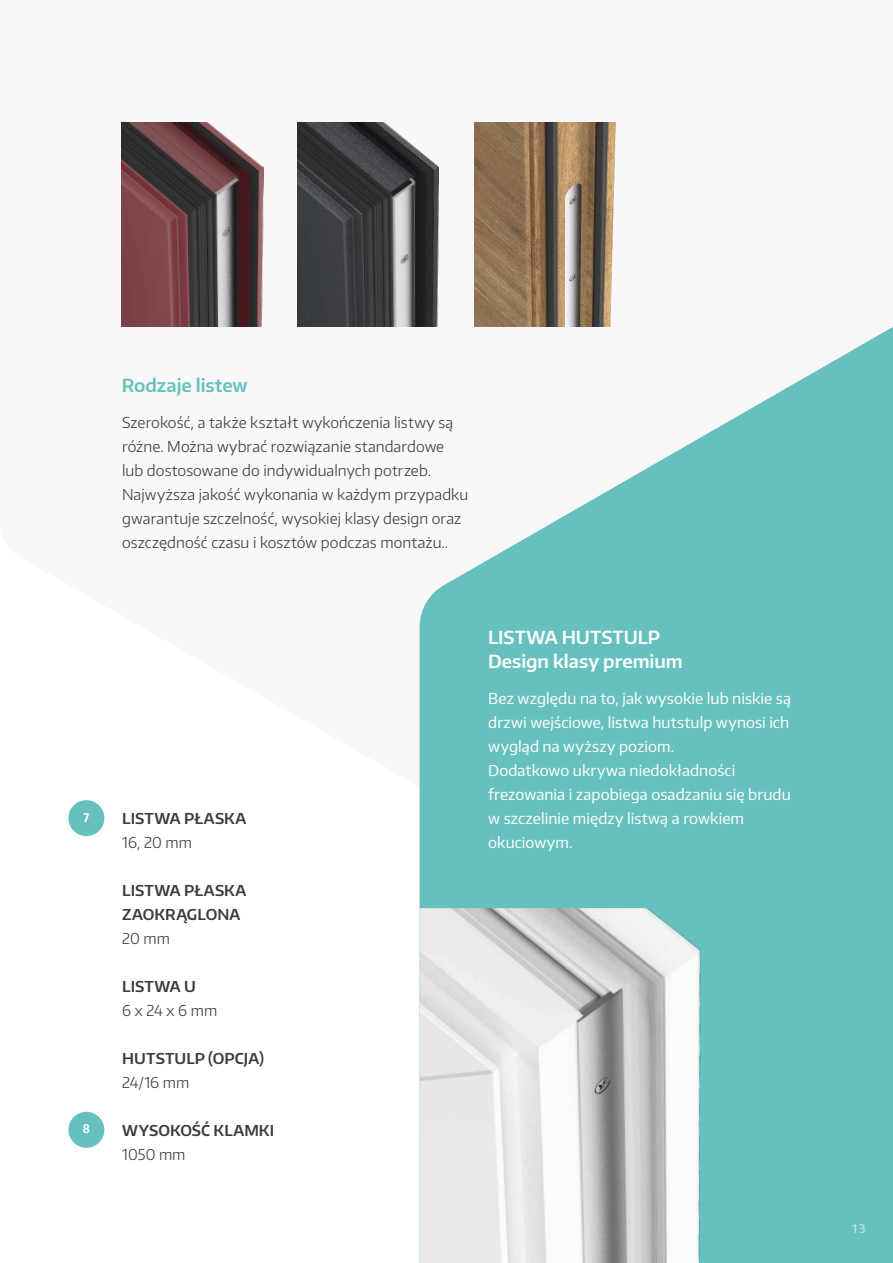
<style>
.page{position:relative;width:893px;height:1263px;background:#fff}
.page>*{position:absolute;margin:0;border:0;box-sizing:border-box;transform-origin:0 0}
.t1{font:600 18px/24px "Encode Sans Normal";color:#fff}
.t2{font:600 18px "Encode Sans Normal";letter-spacing:-.005em;color:#66c1be}
.t3{font:300 15px/24px "Encode Sans Normal";letter-spacing:.005em;color:#3c3c3b}
.t4{font:15px/24px "Encode Sans Normal";letter-spacing:.005em;color:#fff}
.t5{font:600 15px/24px "Encode Sans Normal";letter-spacing:.005em;color:#3c3c3b}
.t6{font:600 12px "Encode Sans Normal";color:#fff}
.t7{font:700 12px "Encode Sans Condensed";color:#fff}
</style>
<div class="page">
<div style="left:385px;top:0;width:508px;height:668px;background:#f9f7f7"></div>
<svg style="left:420px;top:326px;width:473px;height:937px;fill:#66c1be"></svg>
<div style="left:68px;top:800px;width:36px;height:36px;background:#66c1be;border-radius:50%"></div>
<div style="left:68px;top:1112px;width:36px;height:36px;background:#66c1be;border-radius:50%"></div>
<img style="left:122px;top:122px;width:141px;height:204px">
<img style="left:298px;top:122px;width:141px;height:204px">
<img style="left:474px;top:122px;width:141px;height:204px">
<img style="left:420px;top:908px;width:358px;height:355px">
<p class="t7" style="left:84px;top:809px;width:7px">7</p>
<p class="t7" style="left:83px;top:1121px;width:9px">8</p>
<p class="t2" style="left:122px;top:373px;width:127px">Rodzaje listew</p>
<p class="t3" style="left:122px;top:410px;width:348px">Szerokość, a także kształt wykończenia listwy są różne. Można wybrać rozwiązanie standardowe lub dostosowane do indywidualnych potrzeb.<br>Najwyższa jakość wykonania w każdym przypadku gwarantuje szczelność, wysokiej klasy design oraz oszczędność czasu i kosztów podczas montażu..</p>
<p class="t5" style="left:122px;top:806px;width:126px">LISTWA PŁASKA</p>
<p class="t3" style="left:122px;top:830px;width:71px">16, 20 mm</p>
<p class="t5" style="left:122px;top:878px;width:126px">LISTWA PŁASKA<br>ZAOKRĄGLONA</p>
<p class="t3" style="left:122px;top:926px;width:49px">20 mm</p>
<p class="t5" style="left:122px;top:974px;width:75px">LISTWA U</p>
<p class="t3" style="left:122px;top:998px;width:97px">6 x 24 x 6 mm</p>
<p class="t5" style="left:122px;top:1046px;width:143px">HUTSTULP (OPCJA)</p>
<p class="t3" style="left:122px;top:1070px;width:69px">24/16 mm</p>
<p class="t5" style="left:122px;top:1118px;width:153px">WYSOKOŚĆ KLAMKI</p>
<p class="t3" style="left:122px;top:1142px;width:65px">1050 mm</p>
<p class="t1" style="left:488px;top:625px;width:196px">LISTWA HUTSTULP<br>Design klasy premium</p>
<p class="t4" style="left:488px;top:686px;width:304px">Bez względu na to, jak wysokie lub niskie są drzwi wejściowe, listwa hutstulp wynosi ich wygląd na wyższy poziom.<br>Dodatkowo ukrywa niedokładności frezowania i zapobiega osadzaniu się brudu w szczelinie między listwą a rowkiem okuciowym.</p>
<p class="t6" style="left:852px;top:1220px;width:15px">13</p>
</div>
